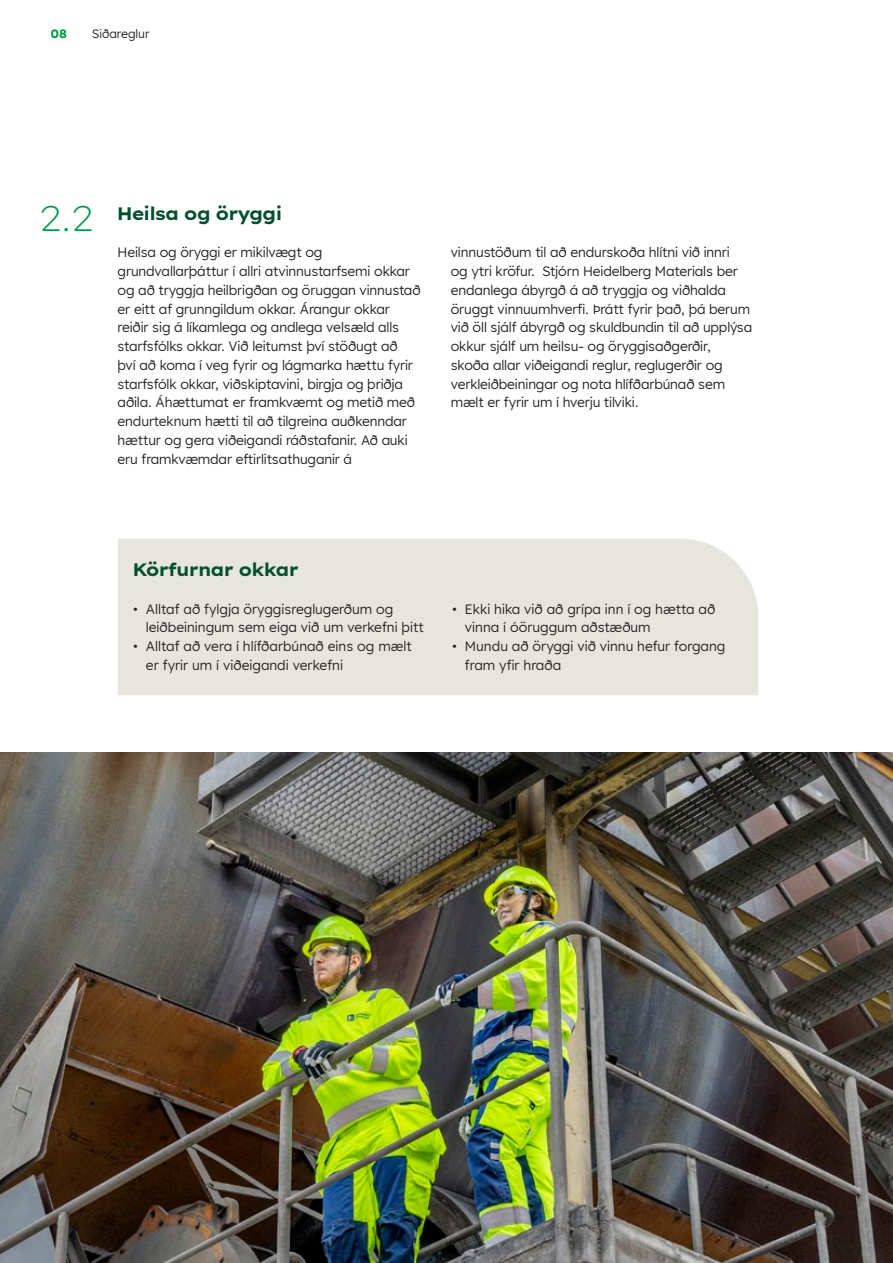
<style>
.page{position:relative;width:893px;height:1263px;background:#fff}
.page>*{position:absolute;margin:0;border:0;box-sizing:border-box;transform-origin:0 0}
.t1{font:700 18px "Lexend Exa HM";color:#004f2f}
.t2{font:13.5px/18.8px "Lexend HM";letter-spacing:-.01em;color:#231f20}
.t3{font:12px "Lexend HM";color:#231f20}
.t4{font:700 12px "Lexend HM";color:#009d48}
.s1{font-weight:200;font-size:36px;color:#009d48}
</style>
<div class="page">
<div style="left:118px;top:539px;width:640px;height:156px;background:#e7e6de"></div>
<img style="left:0;top:752px;width:893px;height:511px">
<p class="t4" style="left:51px;top:24px;width:18px">08</p>
<p class="t3" style="left:92px;top:25px;width:59px">Siðareglur</p>
<h1 class="t1" style="left:40px;top:199px;width:244px"><span class="s1">2.2</span> Heilsa og öryggi</h1>
<p class="t2" style="left:118px;top:242px;width:304px">Heilsa og öryggi er mikilvægt og grundvallarþáttur í allri atvinnustarfsemi okkar og að tryggja heilbrigðan og öruggan vinnustað er eitt af grunngildum okkar. Árangur okkar reiðir sig á líkamlega og andlega velsæld alls starfsfólks okkar. Við leitumst því stöðugt að<br>því að koma í veg fyrir og lágmarka hættu fyrir starfsfólk okkar, viðskiptavini, birgja og þriðja aðila. Áhættumat er framkvæmt og metið með endurteknum hætti til að tilgreina auðkenndar hættur og gera viðeigandi ráðstafanir. Að auki eru framkvæmdar eftirlitsathuganir á</p>
<p class="t2" style="left:451px;top:242px;width:303px">vinnustöðum til að endurskoða hlítni við innri<br>og ytri kröfur. Stjórn Heidelberg Materials ber endanlega ábyrgð á að tryggja og viðhalda öruggt vinnuumhverfi. Þrátt fyrir það, þá berum við öll sjálf ábyrgð og skuldbundin til að upplýsa okkur sjálf um heilsu- og öryggisaðgerðir, skoða allar viðeigandi reglur, reglugerðir og verkleiðbeiningar og nota hlífðarbúnað sem mælt er fyrir um í hverju tilviki.</p>
<h1 class="t1" style="left:133px;top:555px;width:167px">Körfurnar okkar</h1>
<p class="t2" style="left:146px;top:599px;width:279px;text-indent:-13px">• Alltaf að fylgja öryggisreglugerðum og leiðbeiningum sem eiga við um verkefni þitt</p>
<p class="t2" style="left:146px;top:636px;width:267px;text-indent:-13px">• Alltaf að vera í hlífðarbúnað eins og mælt er fyrir um í viðeigandi verkefni</p>
<p class="t2" style="left:465px;top:599px;width:252px;text-indent:-13px">• Ekki hika við að grípa inn í og hætta að vinna í óöruggum aðstæðum</p>
<p class="t2" style="left:465px;top:636px;width:262px;text-indent:-13px">• Mundu að öryggi við vinnu hefur forgang fram yfir hraða</p>
</div>
